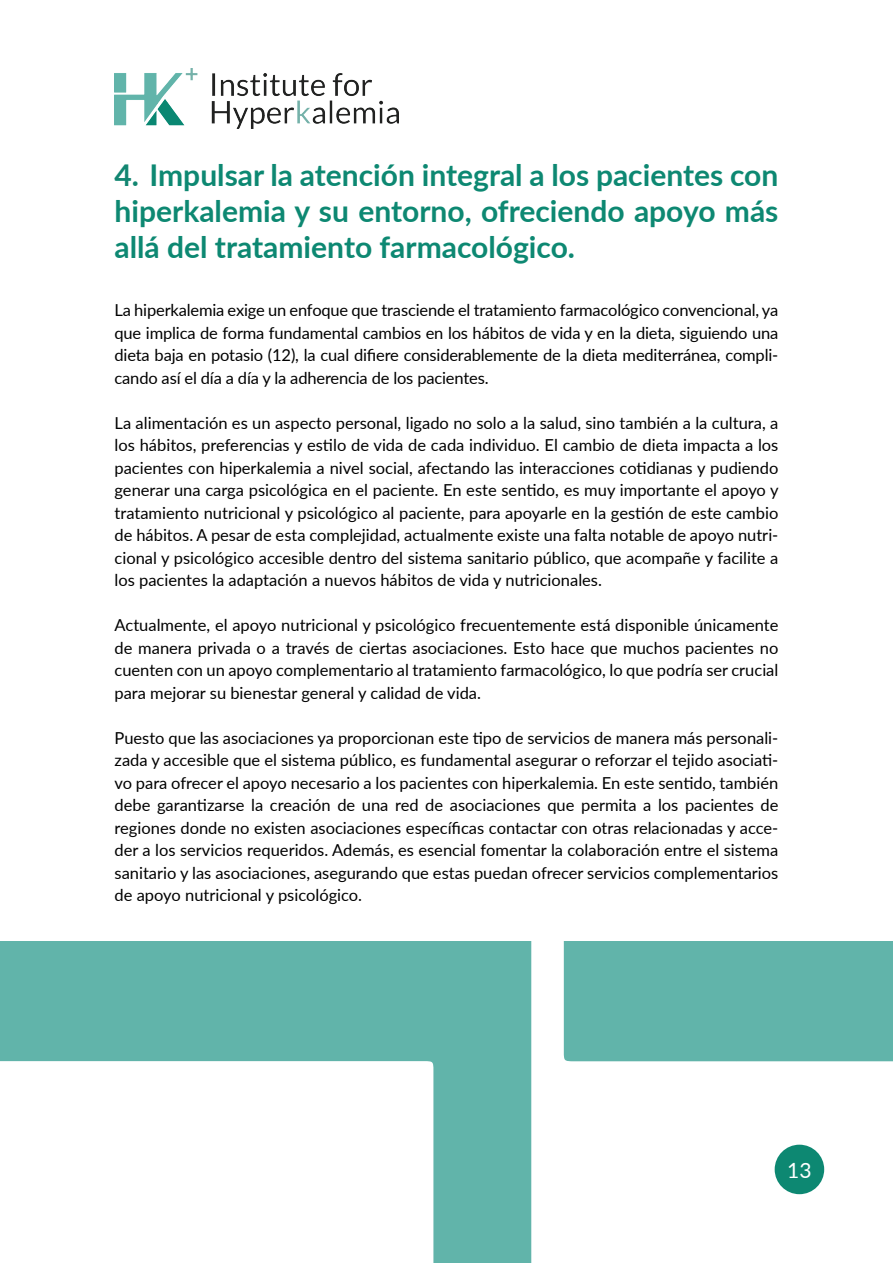
<style>
.page{position:relative;width:893px;height:1263px;background:#fff}
.page>*{position:absolute;margin:0;border:0;box-sizing:border-box;transform-origin:0 0}
.t1{font:700 30px/36px "Lato";color:#0d8872;text-align:justify}
.t2{font:21px "Lato";color:#fff}
.t3{font:16.5px/22.5px "Lato";color:#000;text-align:justify}
.s1{color:#128671}
</style>
<div class="page">
<svg style="left:0;top:941px;width:893px;height:322px"></svg>
<div style="left:564px;top:941px;width:329px;height:120px;background:#61b4aa"></div>
<img style="left:115px;top:68px;width:283px;height:60px">
<p class="t1" style="left:115px;top:155px;width:665px"><span class="s1">4.</span> Impulsar la atención integral a los pacientes con hiperkalemia y su entorno, ofreciendo apoyo más allá del tratamiento farmacológico.</p>
<p class="t3" style="left:115px;top:298px;width:665px">La hiperkalemia exige un enfoque que trasciende el tratamiento farmacológico convencional, ya que implica de forma fundamental cambios en los hábitos de vida y en la dieta, siguiendo una dieta baja en potasio (12), la cual difiere considerablemente de la dieta mediterránea, compli&shy;cando así el día a día y la adherencia de los pacientes.</p>
<p class="t3" style="left:115px;top:411px;width:666px">La alimentación es un aspecto personal, ligado no solo a la salud, sino también a la cultura, a los hábitos, preferencias y estilo de vida de cada individuo. El cambio de dieta impacta a los pacientes con hiperkalemia a nivel social, afectando las interacciones cotidianas y pudiendo generar una carga psicológica en el paciente. En este sentido, es muy importante el apoyo y tratamiento nutricional y psicológico al paciente, para apoyarle en la gestión de este cambio de hábitos. A pesar de esta complejidad, actualmente existe una falta notable de apoyo nutri&shy;cional y psicológico accesible dentro del sistema sanitario público, que acompañe y facilite a los pacientes la adaptación a nuevos hábitos de vida y nutricionales.</p>
<p class="t3" style="left:115px;top:613px;width:665px">Actualmente, el apoyo nutricional y psicológico frecuentemente está disponible únicamente de manera privada o a través de ciertas asociaciones. Esto hace que muchos pacientes no cuenten con un apoyo complementario al tratamiento farmacológico, lo que podría ser crucial para mejorar su bienestar general y calidad de vida.</p>
<p class="t3" style="left:115px;top:726px;width:665px">Puesto que las asociaciones ya proporcionan este tipo de servicios de manera más personali&shy;zada y accesible que el sistema público, es fundamental asegurar o reforzar el tejido asociati&shy;vo para ofrecer el apoyo necesario a los pacientes con hiperkalemia. En este sentido, también debe garantizarse la creación de una red de asociaciones que permita a los pacientes de regiones donde no existen asociaciones específicas contactar con otras relacionadas y acce&shy;der a los servicios requeridos. Además, es esencial fomentar la colaboración entre el sistema sanitario y las asociaciones, asegurando que estas puedan ofrecer servicios complementarios de apoyo nutricional y psicológico.</p>
<p class="t2" style="left:787px;top:1155px;width:26px">13</p>
</div>
